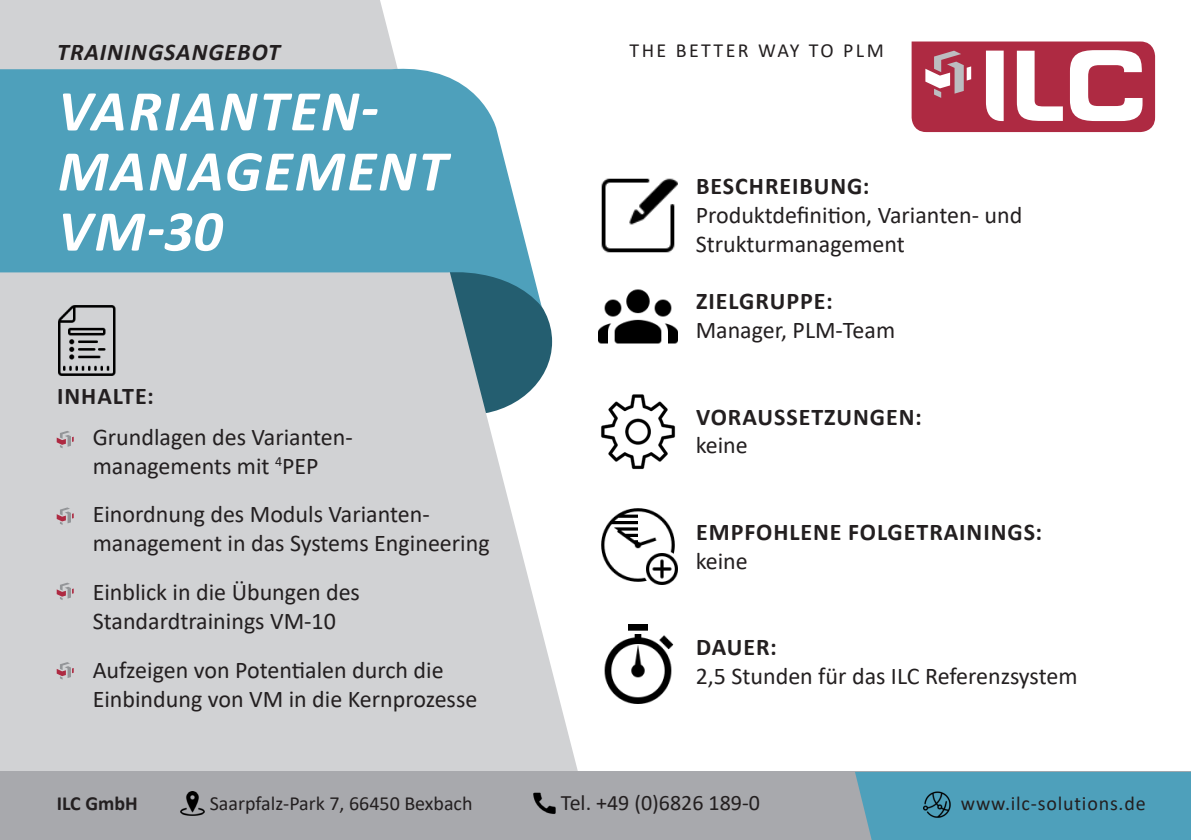
<style>
.page{position:relative;width:1191px;height:840px;background:#fff}
.page>*{position:absolute;margin:0;border:0;box-sizing:border-box;transform-origin:0 0}
.t1{font:italic 700 58px "Calibri";letter-spacing:.04em;color:#fff}
.t2{font:24px "Calibri";color:#231f20}
.t3{font:700 24px "Calibri";letter-spacing:.04em;color:#231f20}
.t4{font:italic 700 24px "Calibri";letter-spacing:.04em;color:#231f20}
.t5{font:22px "Calibri";color:#231f20}
.t6{font:20px "Calibri";color:#231f20}
.t7{font:20px "Calibri";letter-spacing:.04em;color:#231f20}
.t8{font:20px "Calibri";letter-spacing:.12em;color:#231f20}
.t9{font:700 20px "Calibri";color:#231f20}
</style>
<div class="page">
<svg style="left:0;top:0;width:578px;height:771px;fill:#d1d2d4"></svg>
<img style="left:601px;top:178px;width:76px;height:75px">
<img style="left:598px;top:289px;width:79px;height:55px">
<img style="left:601px;top:394px;width:75px;height:76px">
<img style="left:601px;top:508px;width:76px;height:76px">
<img style="left:604px;top:624px;width:70px;height:79px">
<img style="left:48px;top:306px;width:80px;height:74px">
<div style="left:0;top:771px;width:1191px;height:68px;background:#a8a9ad"></div>
<div style="left:855px;top:772px;width:336px;height:67px;background:#4ea0bb"></div>
<svg style="left:0;top:63px;width:541px;height:243px;fill:#4ea0bb"></svg>
<svg style="left:911px;top:41px;width:244px;height:91px"></svg>
<img style="left:180px;top:791px;width:24px;height:24px">
<img style="left:533px;top:792px;width:23px;height:22px">
<img style="left:923px;top:789px;width:28px;height:29px">
<svg style="left:57px;top:507px;width:17px;height:17px"></svg>
<svg style="left:57px;top:430px;width:17px;height:18px"></svg>
<svg style="left:57px;top:582px;width:17px;height:18px"></svg>
<svg style="left:57px;top:661px;width:17px;height:18px"></svg>
<p class="t4" style="left:57px;top:35px;width:224px">TRAININGSANGEBOT</p>
<p class="t1" style="left:58px;top:70px;width:321px">VARIANTEN-</p>
<p class="t1" style="left:58px;top:130px;width:391px">MANAGEMENT</p>
<p class="t1" style="left:58px;top:190px;width:166px">VM-30</p>
<p class="t3" style="left:57px;top:379px;width:98px">INHALTE:</p>
<p class="t2" style="left:93px;top:420px;width:261px">Grundlagen des Varianten-</p>
<p class="t2" style="left:93px;top:448px;width:227px">managements mit <sup>4</sup>PEP</p>
<p class="t2" style="left:93px;top:497px;width:338px">Einordnung des Moduls Varianten-</p>
<p class="t2" style="left:93px;top:526px;width:398px">management in das Systems Engineering</p>
<p class="t2" style="left:93px;top:575px;width:269px">Einblick in die Übungen des</p>
<p class="t2" style="left:93px;top:604px;width:245px">Standardtrainings VM-10</p>
<p class="t2" style="left:93px;top:652px;width:352px">Aufzeigen von Potentialen durch die</p>
<p class="t2" style="left:93px;top:681px;width:386px">Einbindung von VM in die Kernprozesse</p>
<p class="t8" style="left:629px;top:37px;width:256px">THE BETTER WAY TO PLM</p>
<p class="t3" style="left:696px;top:169px;width:175px">BESCHREIBUNG:</p>
<p class="t2" style="left:695px;top:198px;width:328px">Produktdefinition, Varianten- und</p>
<p class="t2" style="left:695px;top:227px;width:211px">Strukturmanagement</p>
<p class="t3" style="left:696px;top:284px;width:138px">ZIELGRUPPE:</p>
<p class="t2" style="left:695px;top:313px;width:201px">Manager, PLM-Team</p>
<p class="t3" style="left:696px;top:399px;width:227px">VORAUSSETZUNGEN:</p>
<p class="t2" style="left:695px;top:428px;width:54px">keine</p>
<p class="t3" style="left:696px;top:514px;width:347px">EMPFOHLENE FOLGETRAININGS:</p>
<p class="t2" style="left:695px;top:544px;width:54px">keine</p>
<p class="t3" style="left:696px;top:630px;width:82px">DAUER:</p>
<p class="t2" style="left:695px;top:659px;width:383px">2,5 Stunden für das ILC Referenzsystem</p>
<p class="t9" style="left:57px;top:788px;width:83px">ILC GmbH</p>
<p class="t6" style="left:210px;top:789px;width:264px">Saarpfalz-Park 7, 66450 Bexbach</p>
<p class="t5" style="left:561px;top:787px;width:200px">Tel. +49 (0)6826 189-0</p>
<p class="t7" style="left:960px;top:789px;width:186px">www.ilc-solutions.de</p>
</div>
